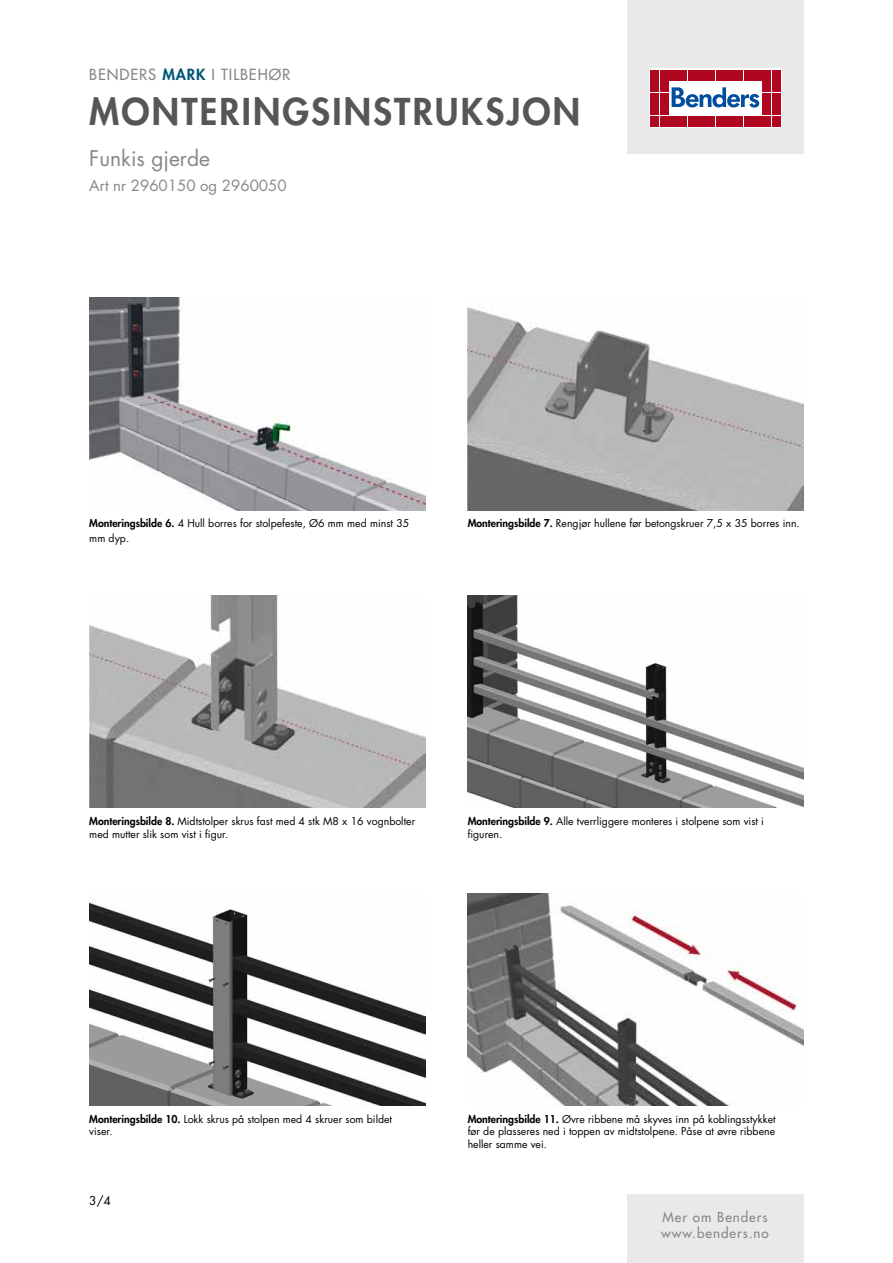
<style>
.page{position:relative;width:893px;height:1263px;background:#fff}
.page>*{position:absolute;margin:0;border:0;box-sizing:border-box;transform-origin:0 0}
.t1{font:800 36px "Futura Std";letter-spacing:.06em;color:#565655}
.t2{font:21px "Futura Std";color:#868786}
.t3{font:15px "Futura Std";color:#868786}
.t4{font:500 15px "Futura Std";letter-spacing:.06em;color:#868786}
.t5{font:500 13.5px/16.2px "Futura Std";letter-spacing:.07em;color:#868786}
.t6{font:12px "Futura Std";color:#000}
.t7{font:10.5px/12.6px "Futura Std";color:#000}
.s1{font-weight:800;color:#00567b}
.s2{font-weight:800}
</style>
<div class="page">
<div style="left:627px;top:0;width:177px;height:153px;background:#e9e9e9"></div>
<svg style="left:649px;top:69px;width:132px;height:59px;background:#eac2c8"></svg>
<div style="left:651px;top:70px;width:8px;height:10px;background:#ae071f"></div>
<div style="left:660px;top:70px;width:8px;height:10px;background:#ae071f"></div>
<div style="left:651px;top:81px;width:8px;height:11px;background:#ae071f"></div>
<div style="left:660px;top:81px;width:8px;height:11px;background:#ae071f"></div>
<div style="left:651px;top:93px;width:8px;height:10px;background:#ae071f"></div>
<div style="left:660px;top:93px;width:8px;height:10px;background:#ae071f"></div>
<div style="left:651px;top:104px;width:8px;height:11px;background:#ae071f"></div>
<div style="left:660px;top:104px;width:8px;height:11px;background:#ae071f"></div>
<div style="left:651px;top:116px;width:8px;height:10px;background:#ae071f"></div>
<div style="left:660px;top:116px;width:8px;height:10px;background:#ae071f"></div>
<div style="left:669px;top:70px;width:8px;height:10px;background:#ae071f"></div>
<div style="left:679px;top:70px;width:8px;height:10px;background:#ae071f"></div>
<div style="left:688px;top:70px;width:8px;height:10px;background:#ae071f"></div>
<div style="left:697px;top:70px;width:9px;height:10px;background:#ae071f"></div>
<div style="left:707px;top:70px;width:8px;height:10px;background:#ae071f"></div>
<div style="left:716px;top:70px;width:8px;height:10px;background:#ae071f"></div>
<div style="left:725px;top:70px;width:9px;height:10px;background:#ae071f"></div>
<div style="left:735px;top:70px;width:8px;height:10px;background:#ae071f"></div>
<div style="left:744px;top:70px;width:8px;height:10px;background:#ae071f"></div>
<div style="left:753px;top:70px;width:9px;height:10px;background:#ae071f"></div>
<div style="left:669px;top:116px;width:8px;height:10px;background:#ae071f"></div>
<div style="left:679px;top:116px;width:8px;height:10px;background:#ae071f"></div>
<div style="left:688px;top:116px;width:8px;height:10px;background:#ae071f"></div>
<div style="left:697px;top:116px;width:9px;height:10px;background:#ae071f"></div>
<div style="left:707px;top:116px;width:8px;height:10px;background:#ae071f"></div>
<div style="left:716px;top:116px;width:8px;height:10px;background:#ae071f"></div>
<div style="left:725px;top:116px;width:9px;height:10px;background:#ae071f"></div>
<div style="left:735px;top:116px;width:8px;height:10px;background:#ae071f"></div>
<div style="left:744px;top:116px;width:8px;height:10px;background:#ae071f"></div>
<div style="left:753px;top:116px;width:9px;height:10px;background:#ae071f"></div>
<div style="left:763px;top:70px;width:8px;height:10px;background:#ae071f"></div>
<div style="left:772px;top:70px;width:8px;height:10px;background:#ae071f"></div>
<div style="left:763px;top:81px;width:8px;height:11px;background:#ae071f"></div>
<div style="left:772px;top:81px;width:8px;height:11px;background:#ae071f"></div>
<div style="left:763px;top:93px;width:8px;height:10px;background:#ae071f"></div>
<div style="left:772px;top:93px;width:8px;height:10px;background:#ae071f"></div>
<div style="left:763px;top:104px;width:8px;height:11px;background:#ae071f"></div>
<div style="left:772px;top:104px;width:8px;height:11px;background:#ae071f"></div>
<div style="left:763px;top:116px;width:8px;height:10px;background:#ae071f"></div>
<div style="left:772px;top:116px;width:8px;height:10px;background:#ae071f"></div>
<svg style="left:672px;top:87px;width:87px;height:21px;background:#8fb1d4"></svg>
<div style="left:627px;top:1195px;width:177px;height:68px;background:#e9e9e9"></div>
<img style="left:89px;top:298px;width:336px;height:212px">
<img style="left:468px;top:307px;width:336px;height:203px">
<img style="left:89px;top:595px;width:336px;height:213px">
<img style="left:89px;top:902px;width:336px;height:204px">
<img style="left:468px;top:595px;width:336px;height:213px">
<img style="left:468px;top:893px;width:336px;height:213px">
<h3 class="t4" style="left:89px;top:65px;width:202px">BENDERS <span class="s1">MARK</span> I TILBEHØR</h3>
<h1 class="t1" style="left:89px;top:89px;width:492px">MONTERINGSINSTRUKSJON</h1>
<h2 class="t2" style="left:89px;top:145px;width:122px">Funkis gjerde</h2>
<h3 class="t3" style="left:89px;top:176px;width:199px">Art nr 2960150 og 2960050</h3>
<p class="t7" style="left:89px;top:516px;width:321px;line-height:15px"><span class="s2">Monteringsbilde 6.</span> 4 Hull borres for stolpefeste, Ø6 mm med minst 35 mm dyp.</p>
<p class="t7" style="left:468px;top:517px;width:334px"><span class="s2">Monteringsbilde 7.</span> Rengjør hullene før betongskruer 7,5 x 35 borres inn.</p>
<p class="t7" style="left:89px;top:815px;width:327px"><span class="s2">Monteringsbilde 8.</span> Midtstolper skrus fast med 4 stk M8 x 16 vognbolter med mutter slik som vist i figur.</p>
<p class="t7" style="left:468px;top:815px;width:298px"><span class="s2">Monteringsbilde 9.</span> Alle tverrliggere monteres i stolpene som vist i figuren.</p>
<p class="t7" style="left:89px;top:1113px;width:304px"><span class="s2">Monteringsbilde 10.</span> Lokk skrus på stolpen med 4 skruer som bildet viser.</p>
<p class="t6" style="left:89px;top:1193px;width:23px">3/4</p>
<p class="t7" style="left:468px;top:1113px;width:309px;text-align:justify"><span class="s2">Monteringsbilde 11.</span> Øvre ribbene må skyves inn på koblingsstykket før de plasseres ned i toppen av midtstolpene. Påse at øvre ribbene heller samme vei.</p>
<p class="t5" style="left:661px;top:1209px;width:109px">Mer om Benders www.benders.no</p>
</div>
